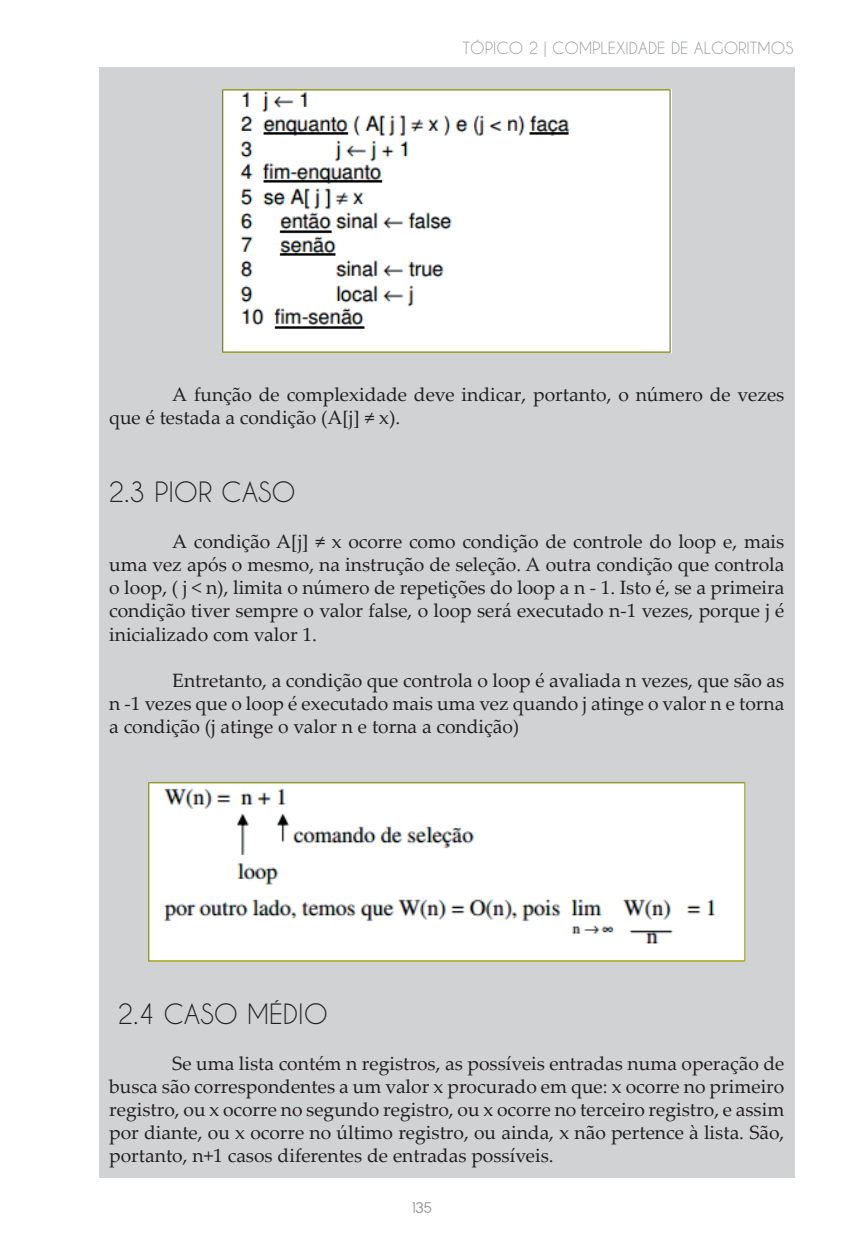
<style>
.page{position:relative;width:844px;height:1241px;background:#fff}
.page>*{position:absolute;margin:0;border:0;box-sizing:border-box;transform-origin:0 0}
.t1{font:26.25px "Caviar Dreams";color:#231f20}
.t2{font:19.25px/23.1px "Palatino Linotype";color:#231f20;text-align:justify}
.t3{font:17.5px "Alcefun Round";color:#939598}
.t4{font:15.75px "Caviar Dreams";color:#939598}
</style>
<div class="page">
<div style="left:99px;top:68px;width:695px;height:1109px;background:#d1d2d4"></div>
<img style="left:222px;top:89px;width:449px;height:263px">
<img style="left:148px;top:782px;width:597px;height:178px">
<p class="t4" style="left:462px;top:39px;width:332px">TÓPICO 2 | COMPLEXIDADE DE ALGORITMOS</p>
<p class="t2" style="left:109px;top:382px;width:676px;text-indent:63px">A função de complexidade deve indicar, portanto, o número de vezes que é testada a condição (A[j] ≠ x).</p>
<h1 class="t1" style="left:108px;top:477px;width:189px">2.3 PIOR CASO</h1>
<p class="t2" style="left:109px;top:529px;width:676px;text-indent:63px">A condição A[j] ≠ x ocorre como condição de controle do loop e, mais uma vez após o mesmo, na instrução de seleção. A outra condição que controla o loop, ( j &lt; n), limita o número de repetições do loop a n - 1. Isto é, se a primeira condição tiver sempre o valor false, o loop será executado n-1 vezes, porque j é inicializado com valor 1.</p>
<p class="t2" style="left:109px;top:667px;width:676px;text-indent:63px">Entretanto, a condição que controla o loop é avaliada n vezes, que são as n -1 vezes que o loop é executado mais uma vez quando j atinge o valor n e torna a condição (j atinge o valor n e torna a condição)</p>
<h1 class="t1" style="left:117px;top:999px;width:212px">2.4 CASO MÉDIO</h1>
<p class="t2" style="left:109px;top:1050px;width:676px;text-indent:63px">Se uma lista contém n registros, as possíveis entradas numa operação de busca são correspondentes a um valor x procurado em que: x ocorre no primeiro registro, ou x ocorre no segundo registro, ou x ocorre no terceiro registro, e assim por diante, ou x ocorre no último registro, ou ainda, x não pertence à lista. São, portanto, n+1 casos diferentes de entradas possíveis.</p>
<p class="t3" style="left:412px;top:1197px;width:21px">135</p>
</div>
